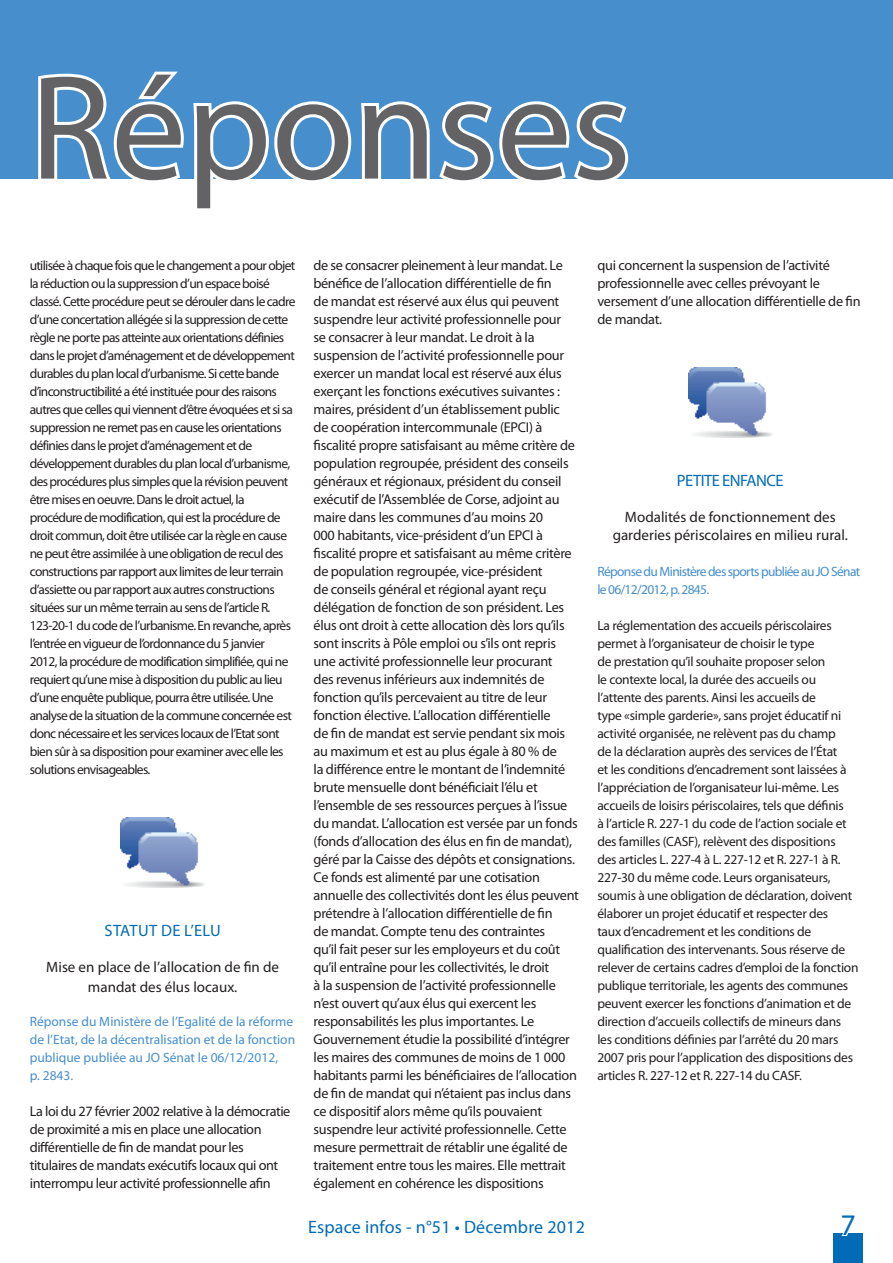
<style>
.page{position:relative;width:893px;height:1263px;background:#fff}
.page>*{position:absolute;margin:0;border:0;box-sizing:border-box;transform-origin:0 0}
.t1{font:150px "Myriad Pro";color:#636366}
.t2{font:30px "Myriad Pro";color:#006cb7}
.t3{font:18px "Myriad Pro";letter-spacing:.01em;color:#006cb7}
.t4{font:16.5px "Myriad Pro";color:#006cb7}
.t5{font:15px/19.8px "Myriad Pro";color:#231f20;text-align:center}
.t6{font:14.25px/18px "Myriad Pro";letter-spacing:-.02em;color:#231f20}
.t7{font:13.5px/18px "Myriad Pro";letter-spacing:-.05em;color:#231f20}
.t8{font:13.5px/18px "Myriad Pro";letter-spacing:-.02em;color:#231f20}
.t9{font:13.5px/18px "Myriad Pro";color:#468fcc}
.t10{font:13.5px/18px "Myriad Pro";letter-spacing:-.05em;color:#468fcc}
</style>
<div class="page">
<div style="left:0;top:0;width:893px;height:179px;background:#468fcc"></div>
<div style="left:833px;top:1233px;width:30px;height:30px;background:#006cb7"></div>
<svg style="left:841px;top:1233px;width:8px;height:3px"></svg>
<svg style="left:38px;top:71px;width:591px;height:108px"></svg>
<img style="left:121px;top:817px;width:84px;height:71px">
<img style="left:688px;top:367px;width:84px;height:71px">
<h1 class="t1" style="left:30px;top:36px;width:603px">Réponses</h1>
<p class="t7" style="left:30px;top:256px;width:267px">utilisée à chaque fois que le changement a pour objet la réduction ou la suppression d’un espace boisé classé. Cette procédure peut se dérouler dans le cadre d’une concertation allégée si la suppression de cette règle ne porte pas atteinte aux orientations définies dans le projet d’aménagement et de développement durables du plan local d’urbanisme. Si cette bande d’inconstructibilité a été instituée pour des raisons autres que celles qui viennent d’être évoquées et si sa suppression ne remet pas en cause les orientations définies dans le projet d’aménagement et de développement durables du plan local d’urbanisme, des procédures plus simples que la révision peuvent être mises en oeuvre. Dans le droit actuel, la procédure de modification, qui est la procédure de droit commun, doit être utilisée car la règle en cause ne peut être assimilée à une obligation de recul des constructions par rapport aux limites de leur terrain d’assiette ou par rapport aux autres constructions situées sur un même terrain au sens de l’article R.<br>123-20-1 du code de l’urbanisme. En revanche, après l’entrée en vigueur de l’ordonnance du 5 janvier 2012, la procédure de modification simplifiée, qui ne requiert qu’une mise à disposition du public au lieu d’une enquête publique, pourra être utilisée. Une analyse de la situation de la commune concernée est donc nécessaire et les services locaux de l’Etat sont bien sûr à sa disposition pour examiner avec elle les solutions envisageables.</p>
<p class="t4" style="left:105px;top:920px;width:10px">statut</p>
<p class="t4" style="left:161px;top:920px;width:43px">de l’elu</p>
<p class="t5" style="left:46px;top:957px;width:234px">Mise en place de l’allocation de fin de mandat des élus locaux.</p>
<p class="t9" style="left:30px;top:1012px;width:267px">Réponse du Ministère de l’Egalité de la réforme de l’Etat, de la décentralisation et de la fonction publique publiée au JO Sénat le 06/12/2012,<br>p. 2843.</p>
<p class="t6" style="left:30px;top:1102px;width:262px">La loi du 27 février 2002 relative à la démocratie de proximité a mis en place une allocation différentielle de fin de mandat pour les titulaires de mandats exécutifs locaux qui ont interrompu leur activité professionnelle afin</p>
<p class="t6" style="left:314px;top:256px;width:267px">de se consacrer pleinement à leur mandat. Le bénéfice de l’allocation différentielle de fin<br>de mandat est réservé aux élus qui peuvent suspendre leur activité professionnelle pour<br>se consacrer à leur mandat. Le droit à la suspension de l’activité professionnelle pour exercer un mandat local est réservé aux élus exerçant les fonctions exécutives suivantes : maires, président d’un établissement public<br>de coopération intercommunale (EPCI) à fiscalité propre satisfaisant au même critère de population regroupée, président des conseils généraux et régionaux, président du conseil exécutif de l’Assemblée de Corse, adjoint au maire dans les communes d’au moins 20<br>000 habitants, vice-président d’un EPCI à fiscalité propre et satisfaisant au même critère de population regroupée, vice-président<br>de conseils général et régional ayant reçu délégation de fonction de son président. Les élus ont droit à cette allocation dès lors qu’ils sont inscrits à Pôle emploi ou s’ils ont repris une activité professionnelle leur procurant<br>des revenus inférieurs aux indemnités de fonction qu’ils percevaient au titre de leur fonction élective. L’allocation différentielle<br>de fin de mandat est servie pendant six mois au maximum et est au plus égale à 80 % de<br>la différence entre le montant de l’indemnité brute mensuelle dont bénéficiait l’élu et l’ensemble de ses ressources perçues à l’issue du mandat. L’allocation est versée par un fonds (fonds d’allocation des élus en fin de mandat), géré par la Caisse des dépôts et consignations.<br>Ce fonds est alimenté par une cotisation annuelle des collectivités dont les élus peuvent prétendre à l’allocation différentielle de fin<br>de mandat. Compte tenu des contraintes<br>qu’il fait peser sur les employeurs et du coût qu’il entraîne pour les collectivités, le droit<br>à la suspension de l’activité professionnelle n’est ouvert qu’aux élus qui exercent les responsabilités les plus importantes. Le Gouvernement étudie la possibilité d’intégrer les maires des communes de moins de 1 000 habitants parmi les bénéficiaires de l’allocation de fin de mandat qui n’étaient pas inclus dans ce dispositif alors même qu’ils pouvaient suspendre leur activité professionnelle. Cette mesure permettrait de rétablir une égalité de traitement entre tous les maires. Elle mettrait également en cohérence les dispositions</p>
<p class="t6" style="left:597px;top:256px;width:265px">qui concernent la suspension de l’activité professionnelle avec celles prévoyant le versement d’une allocation différentielle de fin de mandat.</p>
<p class="t4" style="left:677px;top:470px;width:8px">petite</p>
<p class="t4" style="left:722px;top:470px;width:54px">enfance</p>
<p class="t5" style="left:613px;top:508px;width:237px;line-height:18px">Modalités de fonctionnement des garderies périscolaires en milieu rural.</p>
<p class="t10" style="left:597px;top:562px;width:264px">Réponse du Ministère des sports publiée au JO Sénat le 06/12/2012, p. 2845.</p>
<p class="t8" style="left:597px;top:616px;width:263px">La réglementation des accueils périscolaires permet à l’organisateur de choisir le type<br>de prestation qu’il souhaite proposer selon<br>le contexte local, la durée des accueils ou l’attente des parents. Ainsi les accueils de<br>type «simple garderie», sans projet éducatif ni activité organisée, ne relèvent pas du champ<br>de la déclaration auprès des services de l’État<br>et les conditions d’encadrement sont laissées à l’appréciation de l’organisateur lui-même. Les accueils de loisirs périscolaires, tels que définis<br>à l’article R. 227-1 du code de l’action sociale et des familles (CASF), relèvent des dispositions<br>des articles L. 227-4 à L. 227-12 et R. 227-1 à R.<br>227-30 du même code. Leurs organisateurs, soumis à une obligation de déclaration, doivent élaborer un projet éducatif et respecter des<br>taux d’encadrement et les conditions de qualification des intervenants. Sous réserve de relever de certains cadres d’emploi de la fonction publique territoriale, les agents des communes peuvent exercer les fonctions d’animation et de direction d’accueils collectifs de mineurs dans les conditions définies par l’arrêté du 20 mars 2007 pris pour l’application des dispositions des articles R. 227-12 et R. 227-14 du CASF.</p>
<p class="t3" style="left:308px;top:1216px;width:278px">Espace infos - n°51 • Décembre 2012</p>
<h2 class="t2" style="left:841px;top:1206px;width:17px">7</h2>
</div>
